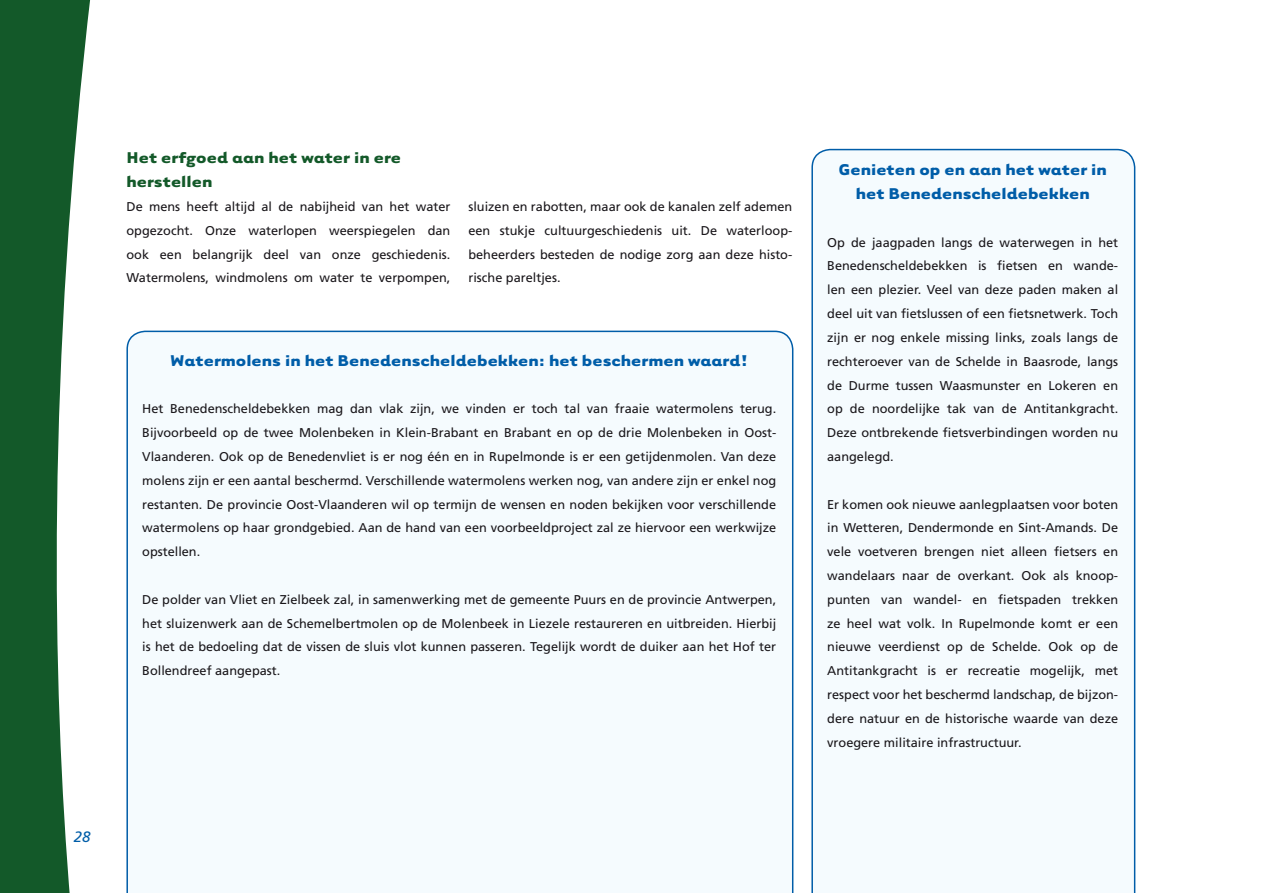
<style>
.page{position:relative;width:1263px;height:893px;background:#fff}
.page>*{position:absolute;margin:0;border:0;box-sizing:border-box;transform-origin:0 0}
.t1{font:700 18px/23.9px "Tarzana Wide";color:#005da8;text-align:center}
.t2{font:700 18px/23.9px "Tarzana Wide";color:#135929}
.t3{font:italic 15px "Frutiger LT Std";color:#005da8}
.t4{font:12.75px/23.9px "Frutiger LT Std";color:#1a171b;text-align:justify}
</style>
<div class="page">
<svg style="left:0;top:0;width:90px;height:893px;fill:#135929"></svg>
<div style="left:811px;top:149px;width:324px;height:744px;background:#f5fbfe"></div>
<div style="left:126px;top:331px;width:667px;height:562px;background:#f5fbfe"></div>
<p class="t3" style="left:74px;top:828px;width:10px">28</p>
<h1 class="t2" style="left:126px;top:145px;width:276px">Het erfgoed aan het water in ere herstellen</h1>
<p class="t4" style="left:126px;top:195px;width:325px">De mens heeft altijd al de nabijheid van het water opgezocht. Onze waterlopen weerspiegelen dan ook een belangrijk deel van onze geschiedenis.<br>Watermolens, windmolens om water te verpompen,</p>
<p class="t4" style="left:468px;top:195px;width:325px">sluizen en rabotten, maar ook de kanalen zelf ademen een stukje cultuurgeschiedenis uit. De waterloop&shy;beheerders besteden de nodige zorg aan deze histo&shy;rische pareltjes.</p>
<h1 class="t1" style="left:170px;top:347px;width:580px">Watermolens in het Benedenscheldebekken: het beschermen waard!</h1>
<p class="t4" style="left:142px;top:397px;width:636px">Het Benedenscheldebekken mag dan vlak zijn, we vinden er toch tal van fraaie watermolens terug.<br>Bijvoorbeeld op de twee Molenbeken in Klein-Brabant en Brabant en op de drie Molenbeken in Oost-Vlaanderen. Ook op de Benedenvliet is er nog één en in Rupelmonde is er een getijdenmolen. Van deze molens zijn er een aantal beschermd. Verschillende watermolens werken nog, van andere zijn er enkel nog restanten. De provincie Oost-Vlaanderen wil op termijn de wensen en noden bekijken voor verschillende watermolens op haar grondgebied. Aan de hand van een voorbeeldproject zal ze hiervoor een werkwijze opstellen.</p>
<p class="t4" style="left:142px;top:587px;width:636px">De polder van Vliet en Zielbeek zal, in samenwerking met de gemeente Puurs en de provincie Antwerpen, het sluizenwerk aan de Schemelbertmolen op de Molenbeek in Liezele restaureren en uitbreiden. Hierbij is het de bedoeling dat de vissen de sluis vlot kunnen passeren. Tegelijk wordt de duiker aan het Hof ter Bollendreef aangepast.</p>
<h1 class="t1" style="left:839px;top:157px;width:270px">Genieten op en aan het water in het Benedenscheldebekken</h1>
<p class="t4" style="left:827px;top:230px;width:292px">Op de jaagpaden langs de waterwegen in het Benedenscheldebekken is fietsen en wande&shy;len een plezier. Veel van deze paden maken al deel uit van fietslussen of een fietsnetwerk. Toch zijn er nog enkele missing links, zoals langs de rechteroever van de Schelde in Baasrode, langs de Durme tussen Waasmunster en Lokeren en op de noordelijke tak van de Antitankgracht.<br>Deze ontbrekende fietsverbindingen worden nu aangelegd.</p>
<p class="t4" style="left:827px;top:492px;width:292px">Er komen ook nieuwe aanlegplaatsen voor boten in Wetteren, Dendermonde en Sint-Amands. De vele voetveren brengen niet alleen fietsers en wandelaars naar de overkant. Ook als knoop&shy;punten van wandel- en fietspaden trekken ze heel wat volk. In Rupelmonde komt er een nieuwe veerdienst op de Schelde. Ook op de Antitankgracht is er recreatie mogelijk, met respect voor het beschermd landschap, de bijzon&shy;dere natuur en de historische waarde van deze vroegere militaire infrastructuur.</p>
</div>
